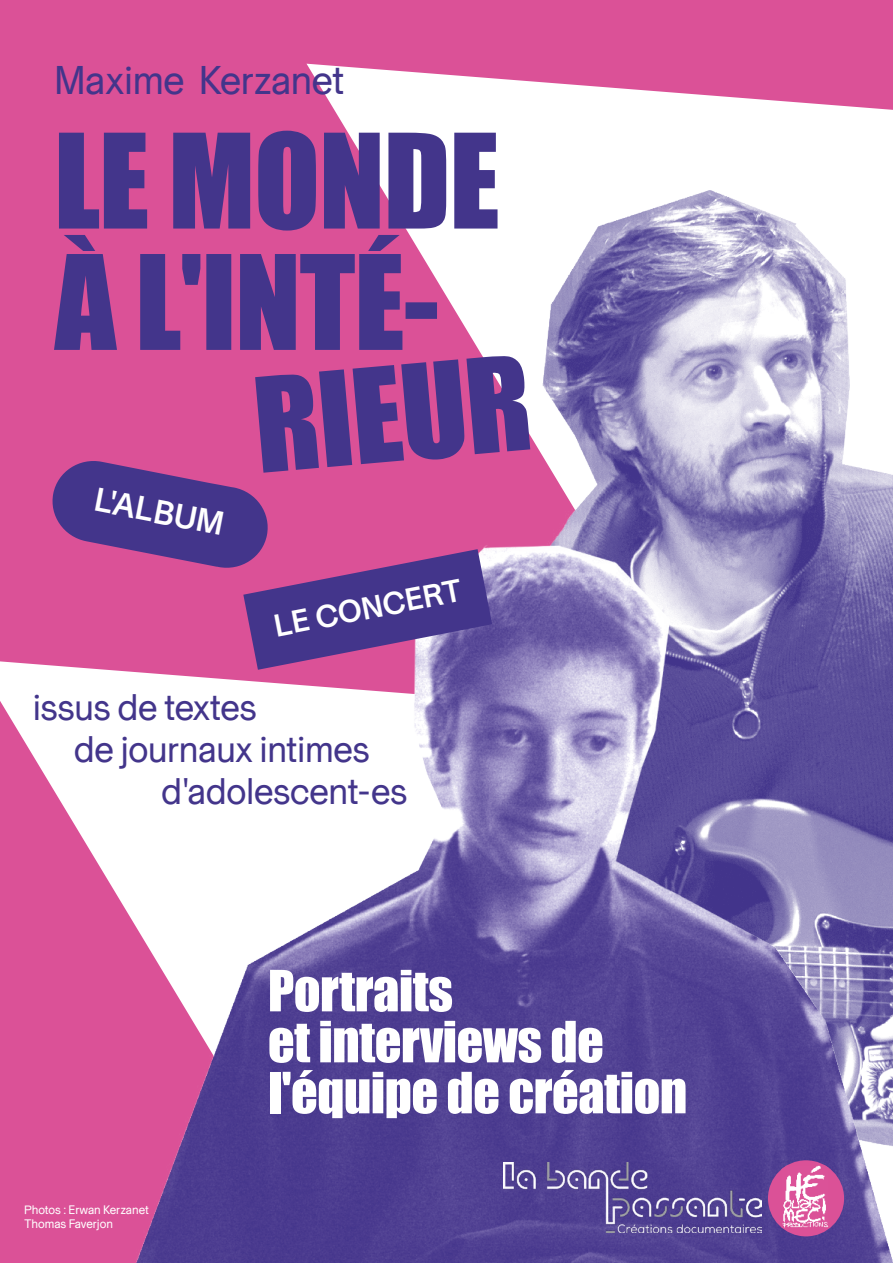
<style>
.page{position:relative;width:893px;height:1263px;background:#fff}
.page>*{position:absolute;margin:0;border:0;box-sizing:border-box;transform-origin:0 0}
.t1{font:52.5px/51px "Impact";letter-spacing:-.01em;color:#fff}
.t2{font:39px "Pragmatic Grotesk";letter-spacing:-.01em;color:#43358b}
.t3{font:36px "Pragmatic Grotesk";letter-spacing:-.01em;color:#43358b}
.t4{font:500 32.4px "Pragmatic Grotesk";color:#fff}
.t5{font:500 30.75px "Pragmatic Grotesk";color:#fff}
.t6{font:12px/14.4px "Pragmatic Grotesk";color:#fff}
</style>
<div class="page">
<div style="left:0;top:0;width:893px;height:661px;background:#db5197"></div>
<svg style="left:306px;top:64px;width:587px;height:292px;fill:#db5197"></svg>
<svg style="left:54px;top:131px;width:351px;height:219px;background:#824290"></svg>
<img style="left:405px;top:92px;width:488px;height:310px">
<img style="left:11px;top:402px;width:882px;height:861px">
<img style="left:503px;top:1163px;width:259px;height:69px">
<svg style="left:49px;top:356px;width:481px;height:314px;background:#a04994"></svg>
<div style="left:768px;top:1160px;width:76px;height:76px;background:#db5197;border-radius:50%"></div>
<img style="left:781px;top:1165px;width:48px;height:62px">
<p class="t2" style="left:54px;top:57px;width:292px">Maxime Kerzanet</p>
<p class="t4" style="left:99px;top:480px;width:133px;rotate:11deg">L'ALBUM</p>
<p class="t5" style="left:271px;top:608px;width:193px;rotate:-11deg">LE CONCERT</p>
<p class="t3" style="left:33px;top:686px;width:226px">issus de textes</p>
<p class="t3" style="left:74px;top:728px;width:297px">de journaux intimes</p>
<p class="t3" style="left:161px;top:770px;width:248px">d'adolescent-es</p>
<p class="t6" style="left:24px;top:1202px;width:126px">Photos : Erwan Kerzanet<br>Thomas Faverjon</p>
<h1 class="t1" style="left:268px;top:964px;width:421px">Portraits<br>et interviews de l'équipe de création</h1>
</div>
